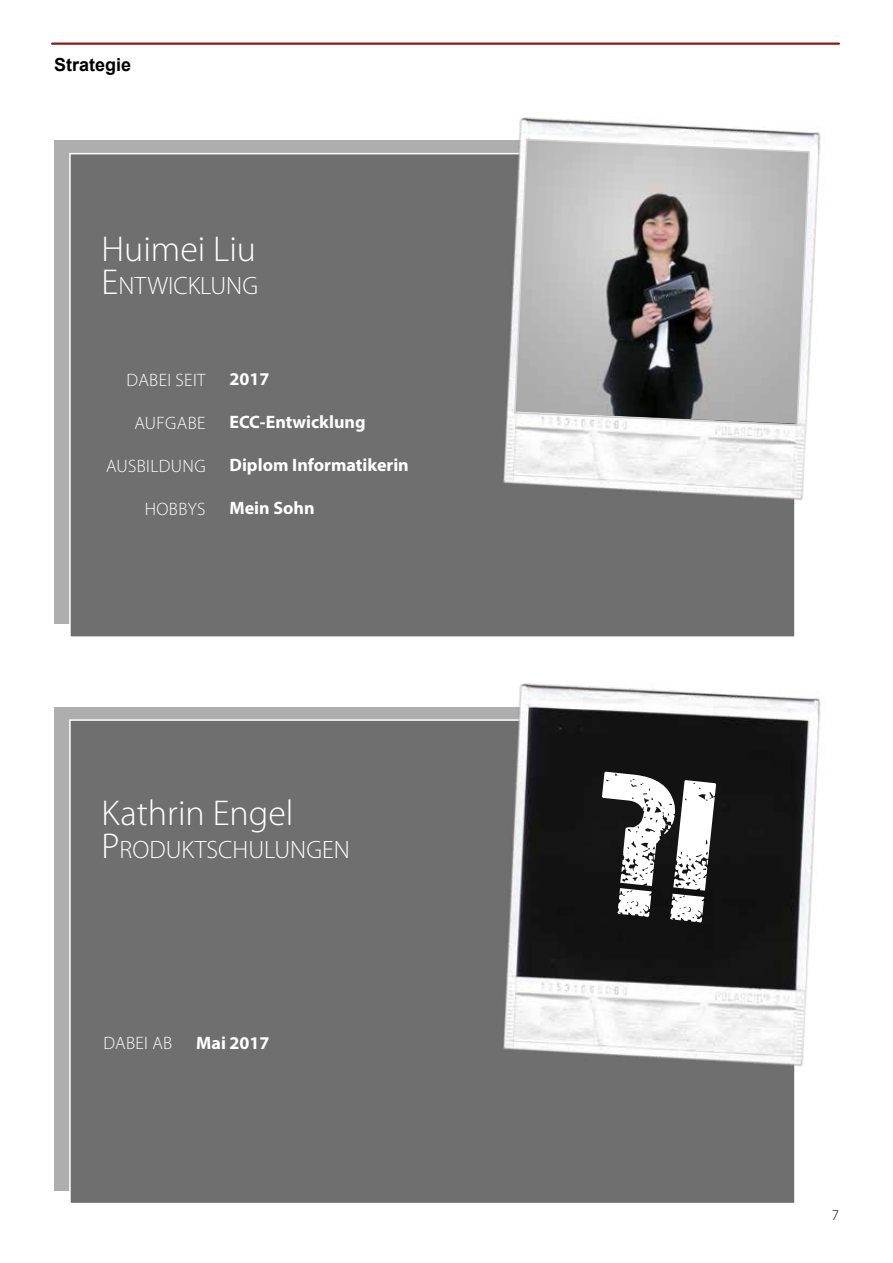
<style>
.page{position:relative;width:893px;height:1263px;background:#fff}
.page>*{position:absolute;margin:0;border:0;box-sizing:border-box;transform-origin:0 0}
.t1{font:300 36px "Myriad Pro";color:#fff}
.t2{font:300 25.2px "Myriad Pro";color:#fff}
.t3{font:700 18px "Myriad Pro";color:#fff}
.t4{font:300 18px "Myriad Pro";letter-spacing:.02em;color:#fff}
.t5{font:700 18px "Arial";color:#000}
.t6{font:300 15px "Myriad Pro";color:#000}
.s1{font-size:36px}
</style>
<div class="page">
<hr style="left:52px;top:43px;width:787px;height:2px;background:#931914">
<div style="left:54px;top:140px;width:725px;height:484px;background:#afaeae"></div>
<div style="left:54px;top:707px;width:725px;height:484px;background:#afaeae"></div>
<div style="left:69px;top:153px;width:727px;height:485px;background:#706f6f;border:2px solid #fff"></div>
<div style="left:69px;top:719px;width:727px;height:485px;background:#706f6f;border:2px solid #fff"></div>
<img style="left:489px;top:117px;width:332px;height:383px">
<img style="left:489px;top:683px;width:332px;height:384px">
<svg style="left:602px;top:772px;width:114px;height:150px;background:#898989"></svg>
<svg style="left:513px;top:138px;width:298px;height:289px;background:#a6a5a5"></svg>
<p class="t5" style="left:54px;top:52px;width:79px">Strategie</p>
<h1 class="t1" style="left:102px;top:229px;width:156px">Huimei Liu</h1>
<h2 class="t2" style="left:102px;top:272px;width:158px"><span class="s1">E</span> NTWICKLUNG</h2>
<p class="t4" style="left:127px;top:370px;width:80px">DABEI SEIT</p>
<p class="t4" style="left:134px;top:413px;width:73px">AUFGABE</p>
<p class="t4" style="left:106px;top:456px;width:101px">AUSBILDUNG</p>
<p class="t4" style="left:145px;top:499px;width:62px">HOBBYS</p>
<p class="t3" style="left:229px;top:367px;width:41px">2017</p>
<p class="t3" style="left:229px;top:410px;width:138px">ECC-Entwicklung</p>
<p class="t3" style="left:229px;top:453px;width:181px">Diplom Informatikerin</p>
<p class="t3" style="left:229px;top:496px;width:87px">Mein Sohn</p>
<h1 class="t1" style="left:102px;top:793px;width:193px">Kathrin Engel</h1>
<h2 class="t2" style="left:102px;top:836px;width:250px"><span class="s1">P</span>RODUKTSCHULUNGEN</h2>
<p class="t4" style="left:103px;top:1033px;width:70px">DABEI AB</p>
<p class="t3" style="left:196px;top:1031px;width:75px">Mai 2017</p>
<p class="t6" style="left:832px;top:1207px;width:9px">7</p>
</div>
